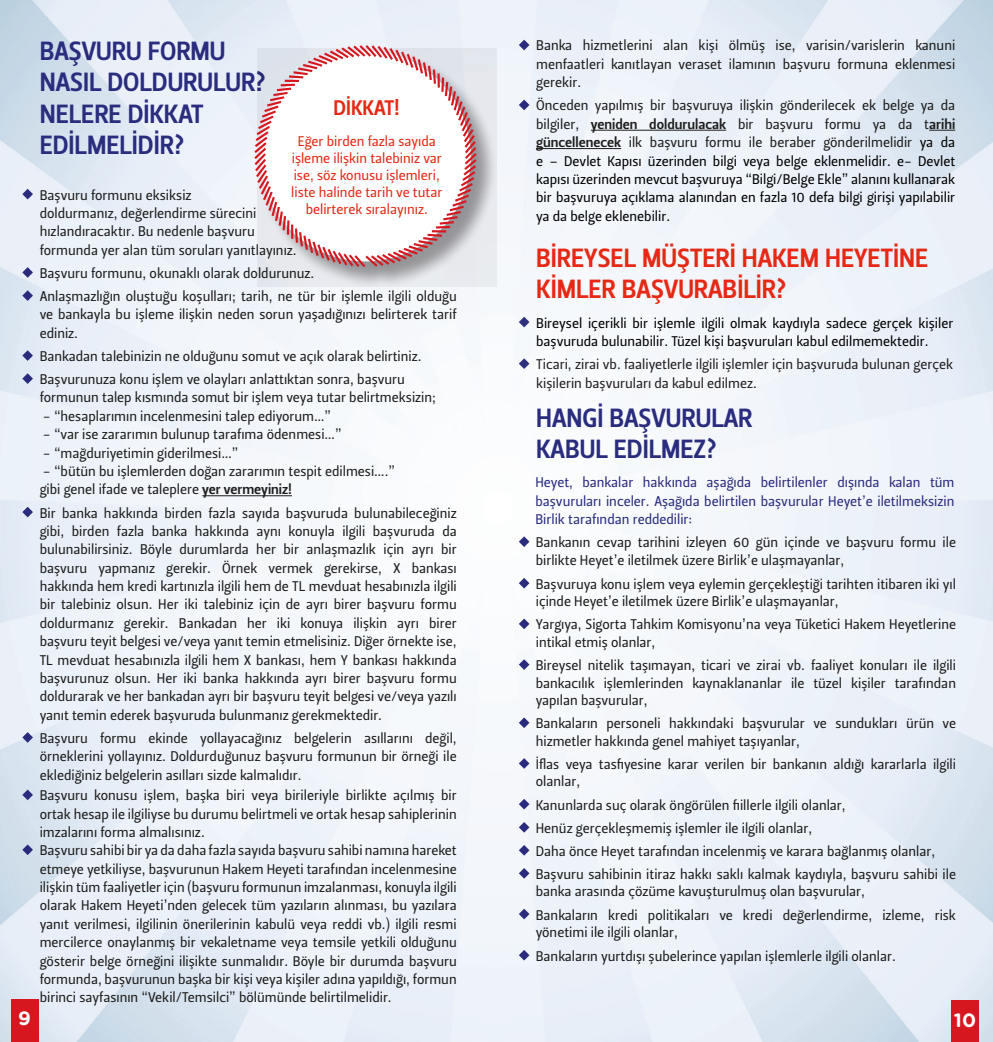
<style>
.page{position:relative;width:993px;height:1042px;background:#fff}
.page>*{position:absolute;margin:0;border:0;box-sizing:border-box;transform-origin:0 0}
.t1{font:26.25px/31.5px "Leitura Sans Grot 3";color:#2a2c7e}
.t2{font:26.25px/31.5px "Leitura Sans Grot 3";color:#e62814}
.t3{font:21px "Leitura Sans Grot 3";color:#e62814}
.t4{font:700 19.25px "Gotham Rounded";color:#fff}
.t5{font:14px/18.4px "Leitura Sans Grot 2";color:#1c1c1b}
.t6{font:14px/18.4px "Leitura Sans Grot 2";color:#000;text-align:justify}
.t7{font:14px/18.4px "Leitura Sans Grot 2";color:#2a2c7e;text-align:justify}
.t8{font:14px/16.8px "Leitura Sans Grot 2";color:#e62814;text-align:center}
.t9{font:14px/18.4px "Leitura Sans Grot 2";color:#231f20}
.s1{font-family:"Leitura Sans Grot 3"}
.s2{color:#1c1c1b}
.s3{font-family:"Leitura Sans Grot 3";color:#1c1c1b}
</style>
<div class="page">
<img style="left:0;top:0;width:992px;height:1042px">
<hr style="left:590px;top:130px;width:136px;height:1px;background:#1c1c1b">
<svg style="left:928px;top:130px;width:26px;height:1px"></svg>
<hr style="left:536px;top:148px;width:85px;height:1px;background:#1c1c1b">
<hr style="left:202px;top:495px;width:90px;height:1px;background:#1c1c1b">
<svg style="left:22px;top:189px;width:11px;height:10px"></svg>
<svg style="left:22px;top:267px;width:11px;height:11px"></svg>
<svg style="left:22px;top:290px;width:11px;height:11px"></svg>
<svg style="left:22px;top:350px;width:11px;height:11px"></svg>
<svg style="left:22px;top:507px;width:11px;height:10px"></svg>
<svg style="left:22px;top:732px;width:11px;height:11px"></svg>
<svg style="left:22px;top:789px;width:11px;height:11px"></svg>
<svg style="left:22px;top:844px;width:11px;height:11px"></svg>
<svg style="left:518px;top:40px;width:11px;height:10px"></svg>
<svg style="left:518px;top:100px;width:11px;height:10px"></svg>
<svg style="left:22px;top:373px;width:11px;height:11px"></svg>
<svg style="left:518px;top:317px;width:11px;height:10px"></svg>
<svg style="left:518px;top:358px;width:11px;height:11px"></svg>
<svg style="left:518px;top:536px;width:11px;height:11px"></svg>
<svg style="left:518px;top:578px;width:11px;height:10px"></svg>
<svg style="left:518px;top:618px;width:11px;height:11px"></svg>
<svg style="left:518px;top:659px;width:11px;height:11px"></svg>
<svg style="left:518px;top:717px;width:11px;height:11px"></svg>
<svg style="left:518px;top:758px;width:11px;height:11px"></svg>
<svg style="left:518px;top:799px;width:11px;height:10px"></svg>
<svg style="left:518px;top:822px;width:11px;height:10px"></svg>
<svg style="left:518px;top:845px;width:11px;height:10px"></svg>
<svg style="left:518px;top:868px;width:11px;height:10px"></svg>
<svg style="left:518px;top:909px;width:11px;height:10px"></svg>
<svg style="left:518px;top:950px;width:11px;height:10px"></svg>
<div style="left:11px;top:999px;width:27px;height:43px;background:#d7171f"></div>
<div style="left:951px;top:1001px;width:27px;height:41px;background:#d7171f"></div>
<svg style="left:257px;top:48px;width:239px;height:238px;background:#dbdde1"></svg>
<svg style="left:252px;top:43px;width:226px;height:226px"></svg>
<h1 class="t1" style="left:40px;top:35px;width:228px">BAŞVURU FORMU<br>NASIL DOLDURULUR?<br>NELERE DİKKAT<br>EDİLMELİDİR?</h1>
<h2 class="t3" style="left:333px;top:95px;width:68px">DİKKAT!</h2>
<p class="t8" style="left:291px;top:133px;width:152px">Eğer birden fazla sayıda işleme ilişkin talebiniz var ise, söz konusu işlemleri, liste halinde tarih ve tutar belirterek sıralayınız.</p>
<p class="t5" style="left:40px;top:186px;width:258px">Başvuru formunu eksiksiz<br>doldurmanız, değerlendirme sürecini hızlandıracaktır. Bu nedenle başvuru formunda yer alan tüm soruları yanıtlayınız.</p>
<p class="t5" style="left:40px;top:262px;width:418px;line-height:23.1px">Başvuru formunu, okunaklı olarak doldurunuz.<br>Anlaşmazlığın oluştuğu koşulları; tarih, ne tür bir işlemle ilgili olduğu</p>
<p class="t5" style="left:40px;top:306px;width:418px">ve bankayla bu işleme ilişkin neden sorun yaşadığınızı belirterek tarif ediniz.</p>
<p class="t5" style="left:40px;top:347px;width:383px">Bankadan talebinizin ne olduğunu somut ve açık olarak belirtiniz.</p>
<p class="t5" style="left:40px;top:370px;width:397px">Başvurunuza konu işlem ve olayları anlattıktan sonra, başvuru formunun talep kısmında somut bir işlem veya tutar belirtmeksizin;</p>
<p class="t5" style="left:43px;top:407px;width:290px">- “hesaplarımın incelenmesini talep ediyorum…”</p>
<p class="t5" style="left:43px;top:425px;width:300px">- “var ise zararımın bulunup tarafıma ödenmesi…”</p>
<p class="t5" style="left:43px;top:444px;width:197px">- “mağduriyetimin giderilmesi…”</p>
<p class="t5" style="left:40px;top:462px;width:357px">- “bütün bu işlemlerden doğan zararımın tespit edilmesi….” gibi genel ifade ve taleplere <span class="s1">yer vermeyiniz!</span></p>
<p class="t5" style="left:40px;top:504px;width:418px;text-align:justify">Bir banka hakkında birden fazla sayıda başvuruda bulunabileceğiniz gibi, birden fazla banka hakkında aynı konuyla ilgili başvuruda da bulunabilirsiniz. Böyle durumlarda her bir anlaşmazlık için ayrı bir başvuru yapmanız gerekir. Örnek vermek gerekirse, X bankası hakkında hem kredi kartınızla ilgili hem de TL mevduat hesabınızla ilgili bir talebiniz olsun. Her iki talebiniz için de ayrı birer başvuru formu doldurmanız gerekir. Bankadan her iki konuya ilişkin ayrı birer başvuru teyit belgesi ve/veya yanıt temin etmelisiniz. Diğer örnekte ise, TL mevduat hesabınızla ilgili hem X bankası, hem Y bankası hakkında başvurunuz olsun. Her iki banka hakkında ayrı birer başvuru formu doldurarak ve her bankadan ayrı bir başvuru teyit belgesi ve/veya yazılı yanıt temin ederek başvuruda bulunmanız gerekmektedir.</p>
<p class="t5" style="left:40px;top:729px;width:418px;text-align:justify">Başvuru formu ekinde yollayacağınız belgelerin asıllarını değil, örneklerini yollayınız. Doldurduğunuz başvuru formunun bir örneği ile eklediğiniz belgelerin asılları sizde kalmalıdır.</p>
<p class="t5" style="left:40px;top:786px;width:418px">Başvuru konusu işlem, başka biri veya birileriyle birlikte açılmış bir ortak hesap ile ilgiliyse bu durumu belirtmeli ve ortak hesap sahiplerinin imzalarını forma almalısınız.<br>Başvuru sahibi bir ya da daha fazla sayıda başvuru sahibi namına hareket etmeye yetkiliyse, başvurunun Hakem Heyeti tarafından incelenmesine ilişkin tüm faaliyetler için (başvuru formunun imzalanması, konuyla ilgili olarak Hakem Heyeti’nden gelecek tüm yazıların alınması, bu yazılara yanıt verilmesi, ilgilinin önerilerinin kabulü veya reddi vb.) ilgili resmi mercilerce onaylanmış bir vekaletname veya temsile yetkili olduğunu gösterir belge örneğini ilişikte sunmalıdır. Böyle bir durumda başvuru formunda, başvurunun başka bir kişi veya kişiler adına yapıldığı, formun birinci sayfasının “Vekil/Temsilci” bölümünde belirtilmelidir.</p>
<p class="t5" style="left:536px;top:37px;width:420px;text-align:justify">Banka hizmetlerini alan kişi ölmüş ise, varisin/varislerin kanuni menfaatleri kanıtlayan veraset ilamının başvuru formuna eklenmesi gerekir.</p>
<p class="t6" style="left:536px;top:97px;width:420px"><span class="s2">Önceden yapılmış bir başvuruya ilişkin gönderilecek ek belge ya da bilgiler,</span> <span class="s3">yeniden doldurulacak</span> <span class="s2">bir başvuru formu ya da t</span><span class="s3">arihi güncellenecek</span> <span class="s2">ilk başvuru formu ile beraber gönderilmelidir</span> ya da e – Devlet Kapısı üzerinden bilgi veya belge eklenmelidir. e- Devlet kapısı üzerinden mevcut başvuruya “Bilgi/Belge Ekle” alanını kullanarak bir başvuruya açıklama alanından en fazla 10 defa bilgi girişi yapılabilir ya da belge eklenebilir.</p>
<h1 class="t2" style="left:536px;top:242px;width:393px">BİREYSEL MÜŞTERİ HAKEM HEYETİNE<br>KİMLER BAŞVURABİLİR?</h1>
<p class="t6" style="left:536px;top:314px;width:418px">Bireysel içerikli bir işlemle ilgili olmak kaydıyla sadece gerçek kişiler başvuruda bulunabilir. Tüzel kişi başvuruları kabul edilmemektedir.</p>
<p class="t9" style="left:536px;top:355px;width:418px">Ticari, zirai vb. faaliyetlerle ilgili işlemler için başvuruda bulunan gerçek kişilerin başvuruları da kabul edilmez.</p>
<h1 class="t1" style="left:536px;top:402px;width:218px">HANGİ BAŞVURULAR<br>KABUL EDİLMEZ?</h1>
<p class="t7" style="left:535px;top:473px;width:420px">Heyet, bankalar hakkında aşağıda belirtilenler dışında kalan tüm başvuruları inceler. Aşağıda belirtilen başvurular Heyet’e iletilmeksizin Birlik tarafından reddedilir:</p>
<p class="t5" style="left:535px;top:534px;width:421px;line-height:17.5px">Bankanın cevap tarihini izleyen 60 gün içinde ve başvuru formu ile birlikte Heyet’e iletilmek üzere Birlik’e ulaşmayanlar,</p>
<p class="t5" style="left:535px;top:575px;width:421px;line-height:17.5px">Başvuruya konu işlem veya eylemin gerçekleştiği tarihten itibaren iki yıl içinde Heyet’e iletilmek üzere Birlik’e ulaşmayanlar,</p>
<p class="t5" style="left:535px;top:616px;width:421px;line-height:17.5px">Yargıya, Sigorta Tahkim Komisyonu’na veya Tüketici Hakem Heyetlerine intikal etmiş olanlar,</p>
<p class="t5" style="left:535px;top:657px;width:421px;line-height:17.5px;text-align:justify">Bireysel nitelik taşımayan, ticari ve zirai vb. faaliyet konuları ile ilgili bankacılık işlemlerinden kaynaklananlar ile tüzel kişiler tarafından yapılan başvurular,</p>
<p class="t5" style="left:535px;top:715px;width:421px;line-height:17.5px">Bankaların personeli hakkındaki başvurular ve sundukları ürün ve hizmetler hakkında genel mahiyet taşıyanlar,</p>
<p class="t5" style="left:535px;top:755px;width:421px;line-height:17.5px">İflas veya tasfiyesine karar verilen bir bankanın aldığı kararlarla ilgili olanlar,</p>
<p class="t5" style="left:535px;top:793px;width:421px;line-height:23.1px">Kanunlarda suç olarak öngörülen fiillerle ilgili olanlar,<br>Henüz gerçekleşmemiş işlemler ile ilgili olanlar,<br>Daha önce Heyet tarafından incelenmiş ve karara bağlanmış olanlar, Başvuru sahibinin itiraz hakkı saklı kalmak kaydıyla, başvuru sahibi ile</p>
<p class="t5" style="left:535px;top:880px;width:421px;line-height:23.1px">banka arasında çözüme kavuşturulmuş olan başvurular,<br>Bankaların kredi politikaları ve kredi değerlendirme, izleme, risk</p>
<p class="t5" style="left:535px;top:920px;width:361px;line-height:23.6px">yönetimi ile ilgili olanlar,<br>Bankaların yurtdışı şubelerince yapılan işlemlerle ilgili olanlar.</p>
<h3 class="t4" style="left:18px;top:1004px;width:14px">9</h3>
<h3 class="t4" style="left:953px;top:1006px;width:24px">10</h3>
</div>
